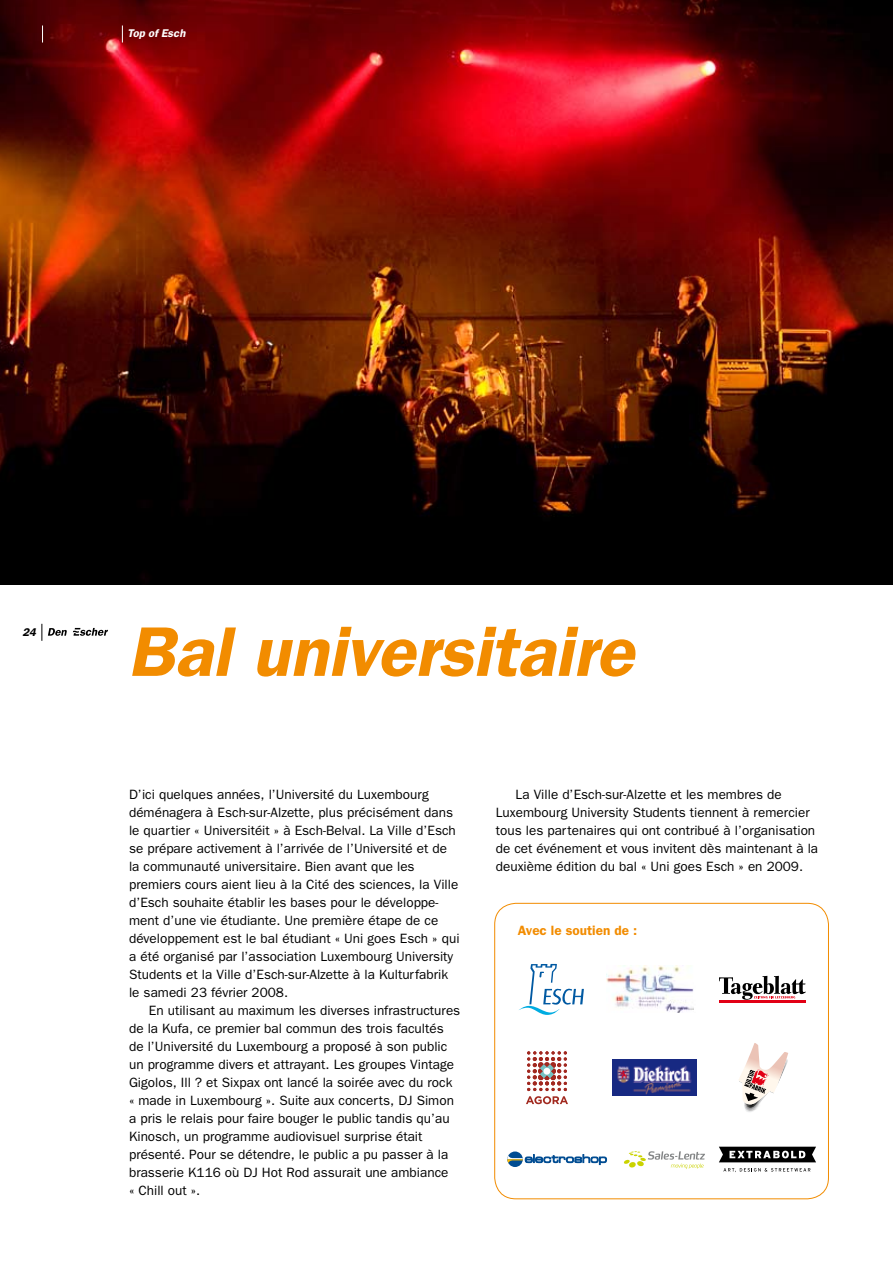
<style>
.page{position:relative;width:893px;height:1263px;background:#fff}
.page>*{position:absolute;margin:0;border:0;box-sizing:border-box;transform-origin:0 0}
.t1{font:italic 600 70.5px "Franklin Gothic";letter-spacing:-.005em;color:#f28c00}
.t2{font:13.5px/18px "Franklin Gothic";color:#000}
.t3{font:600 13.5px "Franklin Gothic";color:#f28c00}
.t4{font:italic 600 11.25px "Franklin Gothic";color:#fff}
.t5{font:italic 600 11.25px "Franklin Gothic";color:#000}
</style>
<div class="page">
<img style="left:0;top:0;width:893px;height:584px">
<svg style="left:42px;top:26px;width:1px;height:17px"></svg>
<svg style="left:122px;top:26px;width:1px;height:17px"></svg>
<div style="left:494px;top:903px;width:335px;height:296px;border:1px solid #f28c00;border-radius:21px"></div>
<svg style="left:624px;top:1151px;width:81px;height:18px"></svg>
<svg style="left:526px;top:1051px;width:42px;height:53px"></svg>
<img style="left:612px;top:1059px;width:84px;height:37px">
<svg style="left:719px;top:1147px;width:97px;height:15px"></svg>
<svg style="left:723px;top:1168px;width:87px;height:4px"></svg>
<svg style="left:739px;top:1043px;width:49px;height:69px"></svg>
<svg style="left:519px;top:964px;width:65px;height:51px"></svg>
<img style="left:607px;top:966px;width:87px;height:47px">
<svg style="left:719px;top:976px;width:87px;height:24px"></svg>
<hr style="left:719px;top:1001px;width:87px;height:2px;background:#e20015">
<svg style="left:507px;top:1152px;width:100px;height:14px"></svg>
<svg style="left:42px;top:624px;width:25px;height:17px"></svg>
<svg style="left:73px;top:628px;width:35px;height:8px"></svg>
<p class="t4" style="left:128px;top:27px;width:59px">Top of Esch</p>
<p class="t5" style="left:23px;top:625px;width:15px">24</p>
<h1 class="t1" style="left:128px;top:610px;width:508px">Bal universitaire</h1>
<p class="t2" style="left:129px;top:785px;width:332px">D’ici quelques années, l’Université du Luxembourg déménagera à Esch-sur-Alzette, plus précisément dans le quartier « Universitéit » à Esch-Belval. La Ville d’Esch se prépare activement à l’arrivée de l’Université et de la communauté universitaire. Bien avant que les premiers cours aient lieu à la Cité des sciences, la Ville d’Esch souhaite établir les bases pour le développe&shy;ment d’une vie étudiante. Une première étape de ce développement est le bal étudiant « Uni goes Esch » qui a été organisé par l’association Luxembourg University Students et la Ville d’Esch-sur-Alzette à la Kulturfabrik le samedi 23 février 2008.</p>
<p class="t2" style="left:129px;top:1001px;width:333px;text-indent:20px">En utilisant au maximum les diverses infrastructures de la Kufa, ce premier bal commun des trois facultés de l’Université du Luxembourg a proposé à son public un programme divers et attrayant. Les groupes Vintage Gigolos, Ill ? et Sixpax ont lancé la soirée avec du rock « made in Luxembourg ». Suite aux concerts, DJ Simon a pris le relais pour faire bouger le public tandis qu’au Kinosch, un programme audiovisuel surprise était présenté. Pour se détendre, le public a pu passer à la brasserie K116 où DJ Hot Rod assurait une ambiance<br>« Chill out ».</p>
<p class="t2" style="left:496px;top:785px;width:324px;text-indent:20px">La Ville d’Esch-sur-Alzette et les membres de Luxembourg University Students tiennent à remercier tous les partenaires qui ont contribué à l’organisation de cet événement et vous invitent dès maintenant à la deuxième édition du bal « Uni goes Esch » en 2009.</p>
<p class="t3" style="left:518px;top:922px;width:121px">Avec le soutien de :</p>
</div>
